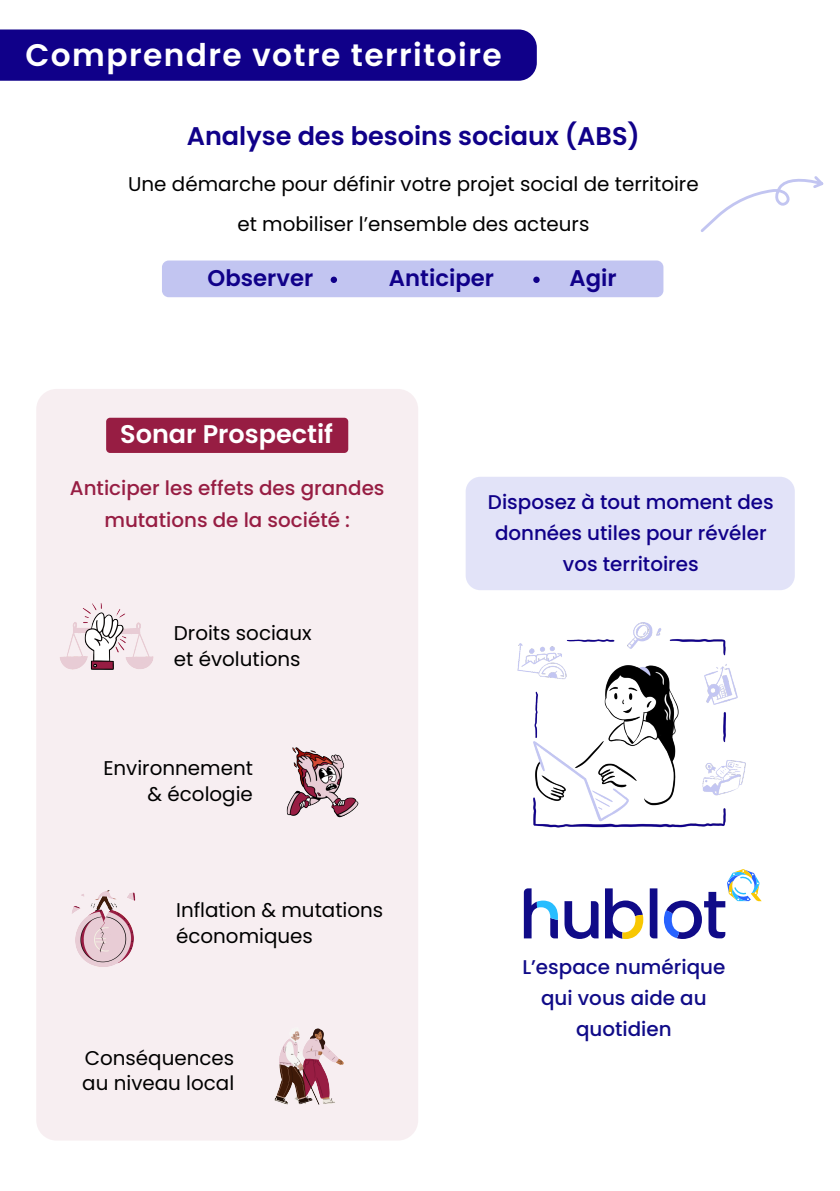
<style>
.page{position:relative;width:840px;height:1191px;background:#fff}
.page>*{position:absolute;margin:0;border:0;box-sizing:border-box;transform-origin:0 0}
.t1{font:600 31.2px "Poppins";letter-spacing:.045em;color:#fff}
.t2{font:600 25.6px "Poppins";color:#100089}
.t3{font:600 25.6px "Poppins";color:#fff}
.t4{font:600 22.6px "Poppins";color:#100089}
.t5{font:19.8px/25.6px "Poppins";color:#000}
.t6{font:500 19.8px/31.2px "Poppins";color:#100089;text-align:center}
.t7{font:500 19.8px/31.2px "Poppins";color:#971d43;text-align:center}
.t8{font:500 19.8px/31.2px "Poppins";color:#100b88;text-align:center}
</style>
<div class="page">
<div style="left:465px;top:477px;width:329px;height:113px;background:#e2e3f8;border-radius:15px"></div>
<div style="left:36px;top:389px;width:382px;height:751px;background:#f7eef1;border-radius:20px"></div>
<div style="left:162px;top:260px;width:501px;height:37px;background:#c2c5f1;border-radius:7px"></div>
<div style="left:0;top:29px;width:536px;height:52px;background:#100089"></div>
<div style="left:330px;top:277px;width:7px;height:6px;background:#100089;border-radius:50%"></div>
<svg style="left:533px;top:277px;width:6px;height:6px"></svg>
<img style="left:274px;top:1028px;width:70px;height:77px">
<img style="left:72px;top:890px;width:64px;height:77px">
<img style="left:60px;top:603px;width:94px;height:67px">
<div style="left:106px;top:418px;width:242px;height:35px;background:#971d43;border-radius:4px"></div>
<img style="left:286px;top:747px;width:73px;height:71px">
<svg style="left:523px;top:888px;width:34px;height:50px"></svg>
<svg style="left:564px;top:901px;width:34px;height:38px"></svg>
<svg style="left:605px;top:888px;width:38px;height:51px"></svg>
<svg style="left:649px;top:888px;width:8px;height:50px"></svg>
<svg style="left:663px;top:869px;width:98px;height:70px"></svg>
<img style="left:517px;top:622px;width:229px;height:206px">
<svg style="left:700px;top:176px;width:124px;height:56px"></svg>
<h1 class="t1" style="left:25px;top:37px;width:477px">Comprendre votre territoire</h1>
<p class="t2" style="left:187px;top:121px;width:454px">Analyse des besoins sociaux (ABS)</p>
<p class="t5" style="left:128px;top:164px;width:571px;line-height:39.8px;text-align:center">Une démarche pour définir votre projet social de territoire et mobiliser l’ensemble des acteurs</p>
<p class="t4" style="left:207px;top:265px;width:107px">Observer</p>
<p class="t4" style="left:389px;top:265px;width:106px">Anticiper</p>
<p class="t4" style="left:569px;top:265px;width:49px">Agir</p>
<p class="t3" style="left:120px;top:419px;width:214px">Sonar Prospectif</p>
<p class="t7" style="left:70px;top:473px;width:316px">Anticiper les effets des grandes mutations de la société :</p>
<p class="t5" style="left:174px;top:621px;width:139px">Droits sociaux et évolutions</p>
<p class="t5" style="left:103px;top:755px;width:151px;text-align:right">Environnement &amp; écologie</p>
<p class="t5" style="left:176px;top:897px;width:208px">Inflation &amp; mutations économiques</p>
<p class="t5" style="left:82px;top:1045px;width:153px">Conséquences au niveau local</p>
<p class="t6" style="left:487px;top:486px;width:287px">Disposez à tout moment des données utiles pour révéler vos territoires</p>
<p class="t8" style="left:522px;top:951px;width:204px">L’espace numérique qui vous aide au quotidien</p>
</div>
